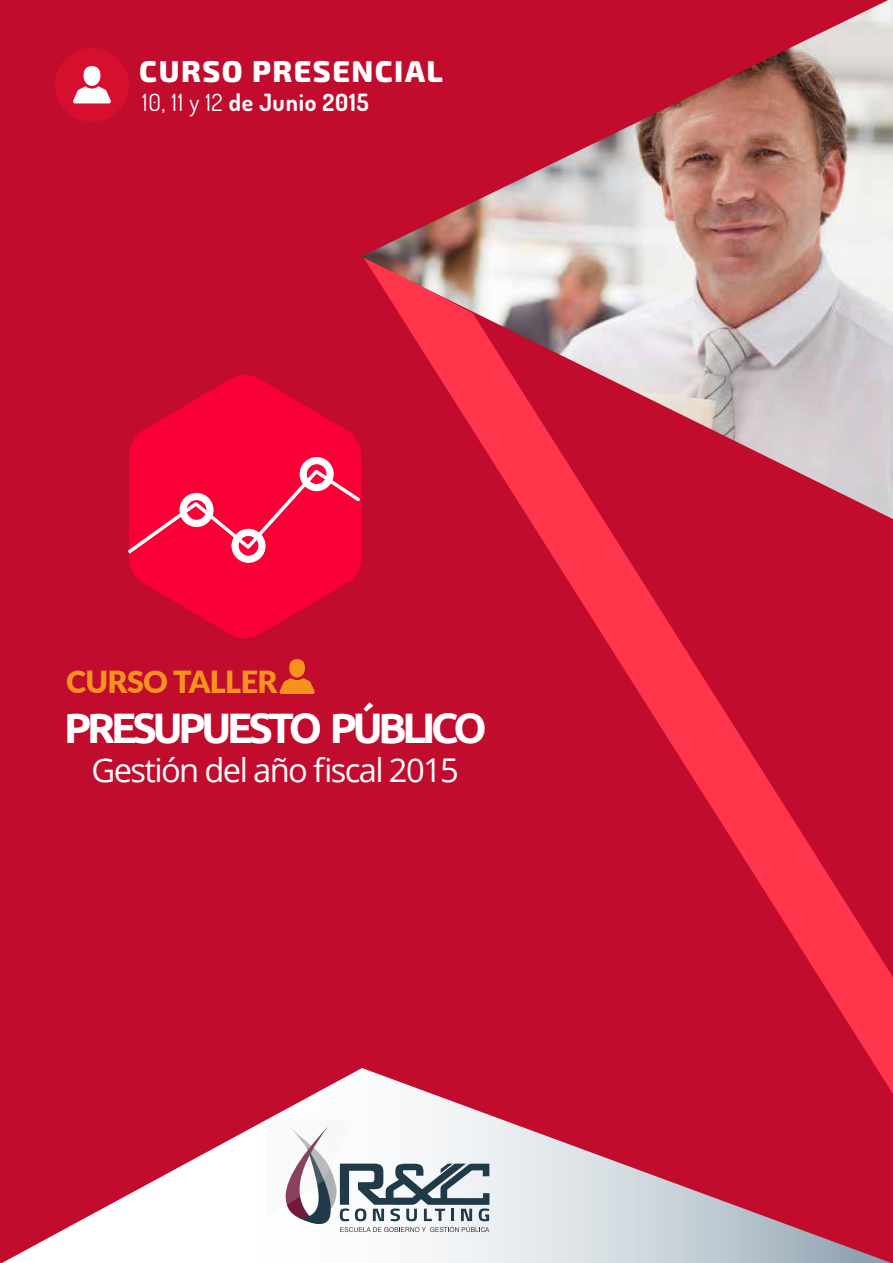
<style>
.page{position:relative;width:893px;height:1263px;background:#c10c2e}
.page>*{position:absolute;margin:0;border:0;box-sizing:border-box;transform-origin:0 0}
.t1{font:700 42.6px "Ubuntu";letter-spacing:-.1em;color:#fff}
.t2{font:32.7px "Open Sans";letter-spacing:-.05em;color:#fff}
.t3{font:900 30.45px "Lato";letter-spacing:-.02em;color:#f6921e}
.t4{font:800 30px "Exo 2.0";letter-spacing:.05em;color:#fff}
.t5{font:700 23.7px "Dosis";letter-spacing:.03em;color:#fff}
.s1{font-weight:400}
</style>
<div class="page">
<svg style="left:819px;top:977px;width:74px;height:117px;fill:#ff364b"></svg>
<svg style="left:529px;top:519px;width:364px;height:458px"></svg>
<svg style="left:2px;top:1068px;width:889px;height:195px"></svg>
<img style="left:361px;top:0;width:532px;height:519px">
<div style="left:55px;top:48px;width:74px;height:74px;background:#d50f2d;border-radius:50%"></div>
<div style="left:84px;top:66px;width:16px;height:20px;background:#fff;border-radius:50%"></div>
<svg style="left:73px;top:86px;width:38px;height:17px"></svg>
<svg style="left:129px;top:374px;width:233px;height:265px;fill:#f90036"></svg>
<svg style="left:127px;top:457px;width:236px;height:106px;background:#f81b4b"></svg>
<div style="left:289px;top:659px;width:16px;height:19px;background:#f6921e;border-radius:50%"></div>
<svg style="left:279px;top:678px;width:36px;height:16px"></svg>
<svg style="left:265px;top:1119px;width:224px;height:113px;background:#c8cbcf"></svg>
<p class="t4" style="left:139px;top:53px;width:305px">CURSO PRESENCIAL</p>
<p class="t5" style="left:142px;top:87px;width:228px"><span class="s1">10, 11 y 12</span> de Junio 2015</p>
<p class="t3" style="left:66px;top:659px;width:213px">CURSO TALLER</p>
<h1 class="t1" style="left:64px;top:702px;width:424px">PRESUPUESTO PÚBLICO</h1>
<p class="t2" style="left:92px;top:748px;width:369px">Gestión del año fiscal 2015</p>
</div>
